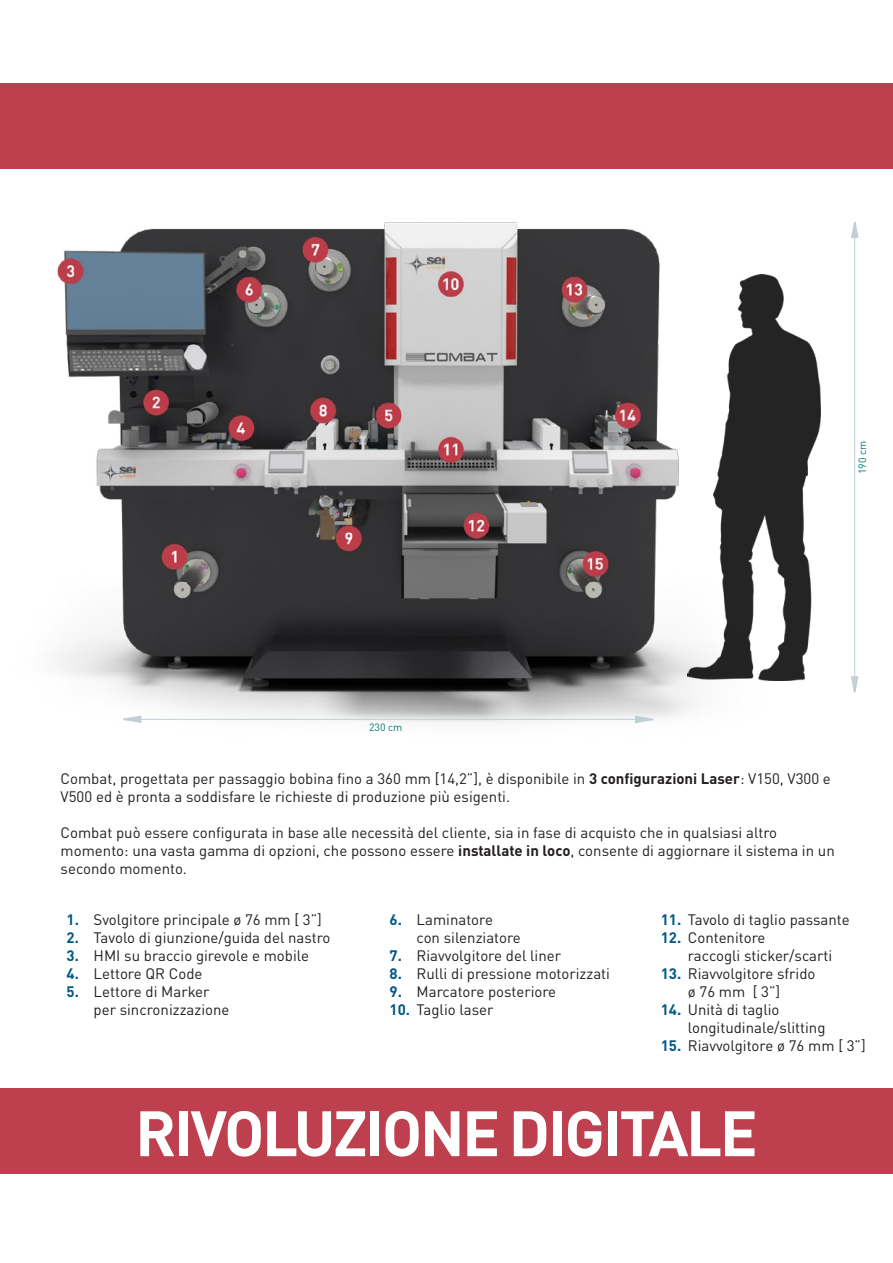
<style>
.page{position:relative;width:893px;height:1263px;background:#fff}
.page>*{position:absolute;margin:0;border:0;box-sizing:border-box;transform-origin:0 0}
.t1{font:700 63px "DIN Pro";letter-spacing:-.04em;color:#fff}
.t2{font:15px/18px "DIN Pro";color:#231f20}
.t3{font:10.5px "DIN";color:#007b79}
.s1{font-weight:700}
.s2{font-weight:700;color:#005986}
</style>
<div class="page">
<div style="left:0;top:1089px;width:893px;height:85px;background:#be3f4d"></div>
<img style="left:8px;top:168px;width:763px;height:555px">
<img style="left:688px;top:275px;width:132px;height:405px">
<hr style="left:854px;top:228px;width:1px;height:457px;background:#bfd1d6">
<svg style="left:851px;top:222px;width:8px;height:17px"></svg>
<svg style="left:851px;top:675px;width:8px;height:18px"></svg>
<div style="left:0;top:83px;width:893px;height:85px;background:#be3f4d"></div>
<hr style="left:132px;top:719px;width:514px;height:1px;background:#bfd1d6">
<svg style="left:634px;top:715px;width:21px;height:9px"></svg>
<svg style="left:122px;top:715px;width:20px;height:8px"></svg>
<p class="t3" style="left:856px;top:474px;width:35px;rotate:-90deg">190 cm</p>
<p class="t3" style="left:369px;top:720px;width:35px">230 cm</p>
<p class="t2" style="left:61px;top:768px;width:772px">Combat, progettata per passaggio bobina fino a 360 mm [14,2”], è disponibile in <span class="s1">3 configurazioni Laser</span>: V150, V300 e<br>V500 ed è pronta a soddisfare le richieste di produzione più esigenti.</p>
<p class="t2" style="left:61px;top:822px;width:776px">Combat può essere configurata in base alle necessità del cliente, sia in fase di acquisto che in qualsiasi altro momento: una vasta gamma di opzioni, che possono essere <span class="s1">installate in loco</span>, consente di aggiornare il sistema in un secondo momento.</p>
<p class="t2" style="left:67px;top:909px;width:257px"><span class="s2">1.</span> Svolgitore principale ø 76 mm [ 3”]</p>
<p class="t2" style="left:67px;top:927px;width:265px"><span class="s2">2.</span> Tavolo di giunzione/guida del nastro</p>
<p class="t2" style="left:67px;top:945px;width:244px"><span class="s2">3.</span> HMI su braccio girevole e mobile</p>
<p class="t2" style="left:67px;top:963px;width:137px"><span class="s2">4.</span> Lettore QR Code</p>
<p class="t2" style="left:94px;top:981px;width:137px;text-indent:-27px"><span class="s2">5.</span> Lettore di Marker per sincronizzazione</p>
<p class="t2" style="left:417px;top:909px;width:106px;text-indent:-27px"><span class="s2">6.</span> Laminatore<br>con silenziatore</p>
<p class="t2" style="left:390px;top:945px;width:173px"><span class="s2">7.</span> Riavvolgitore del liner</p>
<p class="t2" style="left:390px;top:963px;width:222px"><span class="s2">8.</span> Rulli di pressione motorizzati</p>
<p class="t2" style="left:390px;top:981px;width:168px"><span class="s2">9.</span> Marcatore posteriore</p>
<p class="t2" style="left:390px;top:999px;width:105px"><span class="s2">10.</span> Taglio laser</p>
<p class="t2" style="left:661px;top:909px;width:190px"><span class="s2">11.</span> Tavolo di taglio passante</p>
<p class="t2" style="left:688px;top:927px;width:146px;text-indent:-27px"><span class="s2">12.</span> Contenitore<br>raccogli sticker/scarti</p>
<p class="t2" style="left:661px;top:963px;width:156px;text-align:center"><span class="s2">13.</span> Riavvolgitore sfrido ø 76 mm [ 3”]</p>
<p class="t2" style="left:688px;top:999px;width:139px;text-indent:-27px"><span class="s2">14.</span> Unità di taglio longitudinale/slitting</p>
<p class="t2" style="left:661px;top:1035px;width:206px"><span class="s2">15.</span> Riavvolgitore ø 76 mm [ 3”]</p>
<p class="t1" style="left:135px;top:1081px;width:624px">RIVOLUZIONE DIGITALE</p>
</div>
